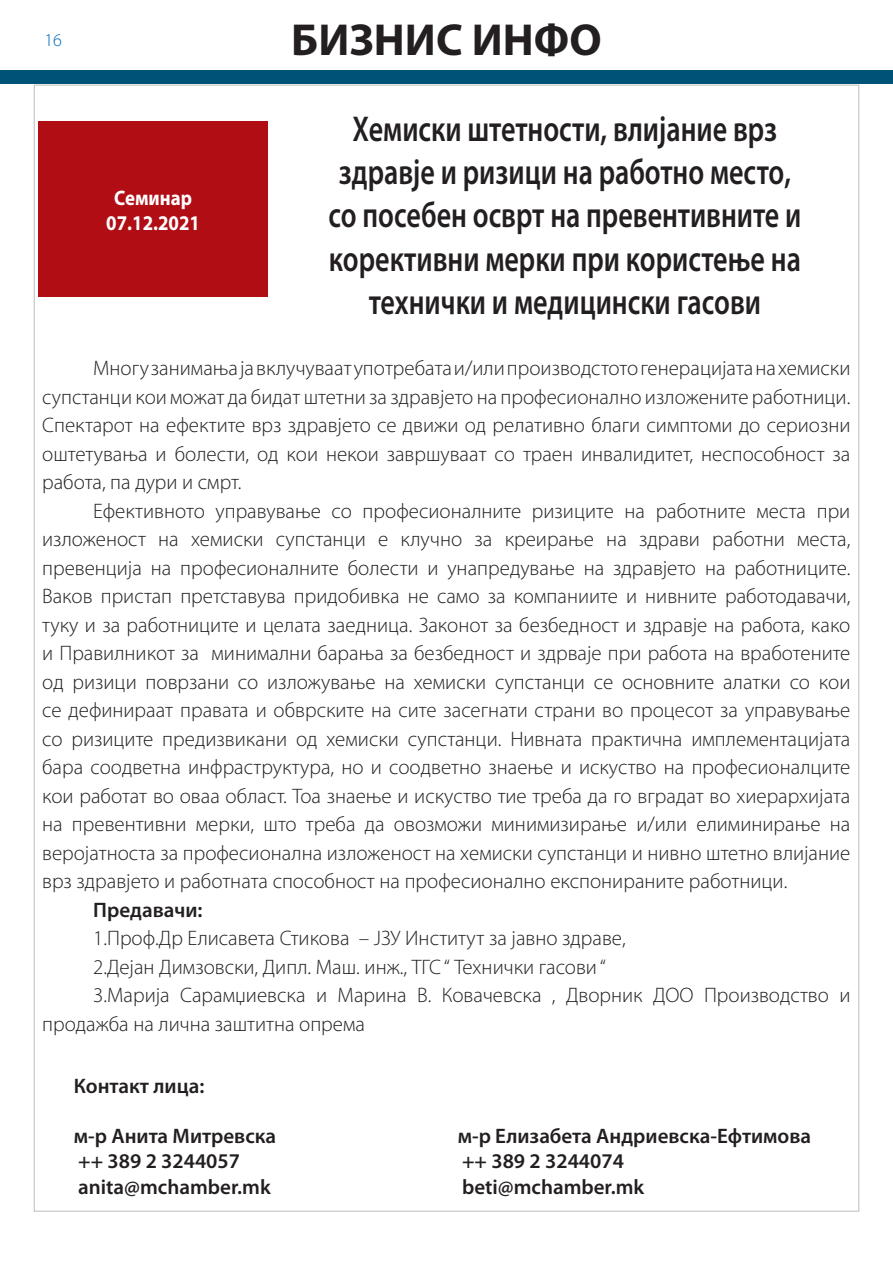
<style>
.page{position:relative;width:893px;height:1263px;background:#fff}
.page>*{position:absolute;margin:0;border:0;box-sizing:border-box;transform-origin:0 0}
.t1{font:700 45px "Myriad Pro";color:#231f20}
.t2{font:600 36px/43.2px "Myriad Pro";color:#231f20;text-align:center;scale:.78 1}
.t3{font:300 21px/28.5px "Myriad Pro";color:#231f20;text-align:justify}
.t4{font:600 21px/25.2px "Myriad Pro";color:#231f20}
.t5{font:700 21px/25.2px "Myriad Pro";color:#fff;text-align:center;scale:.9 1}
.t6{font:300 18px "Myriad Pro";color:#0167b4}
</style>
<div class="page">
<div style="left:0;top:70px;width:893px;height:14px;background:#005376"></div>
<div style="left:38px;top:122px;width:230px;height:175px;background:#b00d15"></div>
<p class="t6" style="left:44px;top:30px;width:19px">16</p>
<h1 class="t1" style="left:291px;top:11px;width:312px">БИЗНИС ИНФО</h1>
<p class="t5" style="left:106px;top:184px;width:106px">Семинар<br>07.12.2021</p>
<h2 class="t2" style="left:328px;top:106px;width:608px">Хемиски штетности, влијание врз здравје и ризици на работно место, со посебен осврт на превентивните и корективни мерки при користење на технички и медицински гасови</h2>
<p class="t3" style="left:42px;top:354px;width:810px;text-indent:51px">Многу занимања ја вклучуваат употребата и/или производстото генерацијата на хемиски супстанци кои можат да бидат штетни за здравјето на професионално изложените работници.<br>Спектарот на ефектите врз здравјето се движи од релативно благи симптоми до сериозни оштетувања и болести, од кои некои завршуваат со траен инвалидитет, неспособност за работа, па дури и смрт.</p>
<p class="t3" style="left:42px;top:496px;width:810px;text-indent:51px">Ефективното управување со професионалните ризиците на работните места при изложеност на хемиски супстанци е клучно за креирање на здрави работни места, превенција на професионалните болести и унапредување на здравјето на работниците.<br>Ваков пристап претставува придобивка не само за компаниите и нивните работодавачи, туку и за работниците и целата заедница. Законот за безбедност и здравје на работа, како и Правилникот за минимални барања за безбедност и здрваје при работа на вработените од ризици поврзани со изложување на хемиски супстанци се основните алатки со кои се дефинираат правата и обврските на сите засегнати страни во процесот за управување со ризиците предизвикани од хемиски супстанци. Нивната практична имплементацијата бара соодветна инфраструктура, но и соодветно знаење и искуство на професионалците кои работат во оваа област. Тоа знаење и искуство тие треба да го вградат во хиерархијата на превентивни мерки, што треба да овозможи минимизирање и/или елиминирање на веројатноста за професионална изложеност на хемиски супстанци и нивно штетно влијание врз здравјето и работната способност на професионално експонираните работници.</p>
<p class="t4" style="left:93px;top:897px;width:111px">Предавачи:</p>
<p class="t3" style="left:93px;top:924px;width:534px">1.Проф.Др Елисавета Стикова – ЈЗУ Институт за јавно здраве,</p>
<p class="t3" style="left:93px;top:952px;width:514px">2.Дејан Димзовски, Дипл. Маш. инж., ТГС “ Технички гасови “</p>
<p class="t3" style="left:93px;top:981px;width:759px">3.Марија Сарамџиевска и Марина В. Ковачевска , Дворник ДОО Производство и</p>
<p class="t3" style="left:42px;top:1009px;width:324px">продажба на лична заштитна опрема</p>
<p class="t4" style="left:74px;top:1072px;width:132px">Контакт лица:</p>
<p class="t4" style="left:74px;top:1123px;width:204px">м-р Анита Митревска ++ 389 2 3244057 anita@mchamber.mk</p>
<p class="t4" style="left:458px;top:1123px;width:355px">м-р Елизабета Андриевска-Ефтимова ++ 389 2 3244074<br>beti@mchamber.mk</p>
</div>
